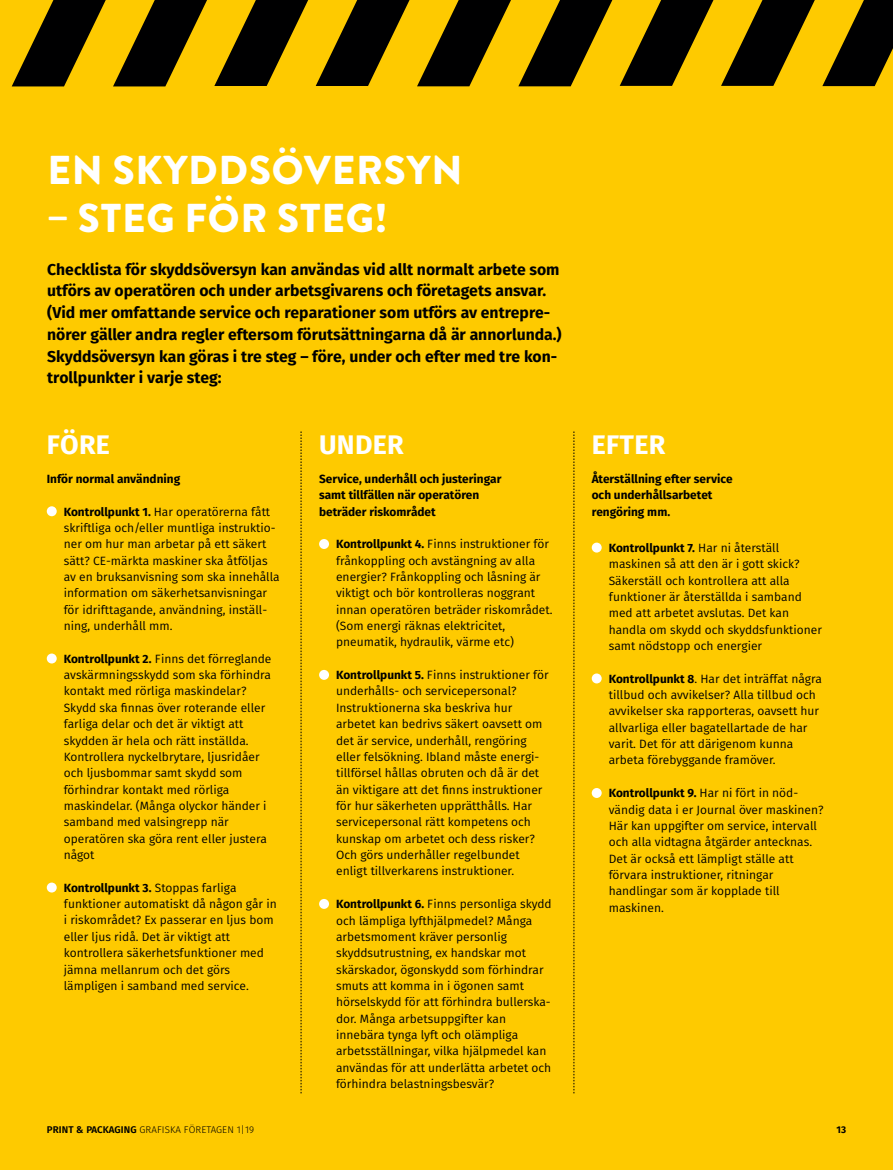
<style>
.page{position:relative;width:893px;height:1170px;background:#fff}
.page>*{position:absolute;margin:0;border:0;box-sizing:border-box;transform-origin:0 0}
.t1{font:900 40.2px "Brandon Grotesque";letter-spacing:.02em;color:#fff}
.t2{font:700 26.85px "Fira Sans";letter-spacing:.01em;color:#fff}
.t3{font:700 15.75px/21.8px "Fira Sans";color:#000001}
.t4{font:12px/16.4px "Fira Sans";color:#000001}
.t5{font:700 11.85px/16.4px "Fira Sans";color:#000001}
.t6{font:300 9.75px "Fira Sans";letter-spacing:.01em;color:#000001}
.t7{font:700 9.75px "Fira Sans";color:#000001}
.s1{font-weight:700;font-size:11.85px}
.s2{font-weight:400;font-size:12px}
.s3{font-weight:600}
</style>
<div class="page">
<div style="left:0;top:0;width:893px;height:1169px;background:#feca00"></div>
<div style="left:47px;top:506px;width:10px;height:10px;background:#fff;border-radius:50%"></div>
<div style="left:47px;top:653px;width:10px;height:10px;background:#fff;border-radius:50%"></div>
<div style="left:47px;top:882px;width:10px;height:10px;background:#fff;border-radius:50%"></div>
<div style="left:319px;top:539px;width:10px;height:10px;background:#fff;border-radius:50%"></div>
<div style="left:319px;top:669px;width:10px;height:10px;background:#fff;border-radius:50%"></div>
<div style="left:319px;top:898px;width:10px;height:10px;background:#fff;border-radius:50%"></div>
<div style="left:592px;top:542px;width:10px;height:10px;background:#fff;border-radius:50%"></div>
<div style="left:592px;top:673px;width:10px;height:10px;background:#fff;border-radius:50%"></div>
<div style="left:592px;top:788px;width:10px;height:9px;background:#fff;border-radius:50%"></div>
<svg style="left:301px;top:431px;width:1px;height:662px"></svg>
<svg style="left:574px;top:431px;width:1px;height:662px"></svg>
<svg style="left:822px;top:0;width:71px;height:86px"></svg>
<svg style="left:721px;top:0;width:94px;height:86px"></svg>
<svg style="left:620px;top:0;width:93px;height:86px"></svg>
<svg style="left:518px;top:0;width:94px;height:86px"></svg>
<svg style="left:417px;top:0;width:94px;height:86px"></svg>
<svg style="left:316px;top:0;width:93px;height:86px"></svg>
<svg style="left:214px;top:0;width:94px;height:86px"></svg>
<svg style="left:113px;top:0;width:94px;height:86px"></svg>
<svg style="left:12px;top:0;width:94px;height:86px"></svg>
<h1 class="t1" style="left:47px;top:141px;width:417px">EN SKYDDSÖVERSYN</h1>
<h1 class="t1" style="left:47px;top:190px;width:342px">– STEG FÖR STEG!</h1>
<p class="t3" style="left:47px;top:258px;width:516px">Checklista för skyddsöversyn kan användas vid allt normalt arbete som utförs av operatören och under arbetsgivarens och företagets ansvar. (Vid mer omfattande service och reparationer som utförs av entrepre&shy;nörer gäller andra regler eftersom förutsättningarna då är annorlunda.)<br>Skyddsöversyn kan göras i tre steg – före, under och efter med tre kon&shy;trollpunkter i varje steg:</p>
<h2 class="t2" style="left:47px;top:425px;width:65px">FÖRE</h2>
<p class="t5" style="left:47px;top:470px;width:135px">Inför normal användning</p>
<p class="t4" style="left:64px;top:503px;width:217px"><span class="s1">Kontrollpunkt 1.</span> Har operatörerna fått skriftliga och/eller muntliga instruktio&shy;ner om hur man arbetar på ett säkert sätt? CE-märkta maskiner ska åtföljas av en bruksanvisning som ska innehålla information om säkerhetsanvisningar för idrifttagande, användning, inställ&shy;ning, underhåll mm.</p>
<p class="t4" style="left:64px;top:650px;width:209px"><span class="s1">Kontrollpunkt 2.</span> Finns det förreglande avskärmningsskydd som ska förhindra kontakt med rörliga maskindelar?<br>Skydd ska finnas över roterande eller farliga delar och det är viktigt att skydden är hela och rätt inställda.<br>Kontrollera nyckelbrytare, ljusridåer och ljusbommar samt skydd som förhindrar kontakt med rörliga maskindelar. (Många olyckor händer i samband med valsingrepp när operatören ska göra rent eller justera något</p>
<p class="t5" style="left:64px;top:879px;width:174px">Kontrollpunkt 3. <span class="s2">Stoppas farliga</span></p>
<p class="t4" style="left:64px;top:895px;width:215px">funktioner automatiskt då någon går in i riskområdet? Ex passerar en ljus bom eller ljus ridå. Det är viktigt att kontrollera säkerhetsfunktioner med jämna mellanrum och det görs lämpligen i samband med service.</p>
<h2 class="t2" style="left:319px;top:425px;width:86px">UNDER</h2>
<p class="t5" style="left:319px;top:470px;width:184px">Service, underhåll och justeringar samt tillfällen när operatören beträder riskområdet</p>
<p class="t4" style="left:336px;top:536px;width:218px"><span class="s1">Kontrollpunkt 4.</span> Finns instruktioner för frånkoppling och avstängning av alla energier? Frånkoppling och låsning är viktigt och bör kontrolleras noggrant innan operatören beträder riskområdet. (Som energi räknas elektricitet, pneumatik, hydraulik, värme etc)</p>
<p class="t4" style="left:336px;top:666px;width:214px"><span class="s1">Kontrollpunkt 5.</span> Finns instruktioner för underhålls- och servicepersonal?<br>Instruktionerna ska beskriva hur arbetet kan bedrivs säkert oavsett om det är service, underhåll, rengöring eller felsökning. Ibland måste energi&shy;tillförsel hållas obruten och då är det än viktigare att det finns instruktioner för hur säkerheten upprätthålls. Har servicepersonal rätt kompetens och kunskap om arbetet och dess risker?<br>Och görs underhåller regelbundet enligt tillverkarens instruktioner.</p>
<p class="t4" style="left:336px;top:895px;width:217px"><span class="s1">Kontrollpunkt 6.</span> Finns personliga skydd och lämpliga lyfthjälpmedel? Många arbetsmoment kräver personlig skyddsutrustning, ex handskar mot skärskador, ögonskydd som förhindrar smuts att komma in i ögonen samt hörselskydd för att förhindra bullerska&shy;dor. Många arbetsuppgifter kan innebära tynga lyft och olämpliga arbetsställningar, vilka hjälpmedel kan användas för att underlätta arbetet och förhindra belastningsbesvär?</p>
<h2 class="t2" style="left:592px;top:425px;width:75px">EFTER</h2>
<p class="t5" style="left:592px;top:470px;width:142px">Återställning efter service och underhållsarbetet rengöring mm.</p>
<p class="t5" style="left:609px;top:539px;width:172px">Kontrollpunkt 7. <span class="s2">Har ni återställ</span></p>
<p class="t4" style="left:609px;top:555px;width:215px">maskinen så att den är i gott skick?<br>Säkerställ och kontrollera att alla funktioner är återställda i samband med att arbetet avslutas. Det kan handla om skydd och skyddsfunktioner samt nödstopp och energier</p>
<p class="t4" style="left:609px;top:670px;width:215px"><span class="s1">Kontrollpunkt 8</span>. Har det inträffat några tillbud och avvikelser? Alla tillbud och avvikelser ska rapporteras, oavsett hur allvarliga eller bagatellartade de har varit. Det för att därigenom kunna arbeta förebyggande framöver.</p>
<p class="t5" style="left:609px;top:784px;width:191px">Kontrollpunkt 9. <span class="s2">Har ni fört in nöd-</span></p>
<p class="t4" style="left:609px;top:801px;width:216px">vändig data i er Journal över maskinen?<br>Här kan uppgifter om service, intervall och alla vidtagna åtgärder antecknas.<br>Det är också ett lämpligt ställe att förvara instruktioner, ritningar handlingar som är kopplade till maskinen.</p>
<p class="t6" style="left:47px;top:1122px;width:209px"><span class="s3">PRINT &amp; PACKAGING</span> GRAFISKA FÖRETAGEN 1|19</p>
<p class="t7" style="left:836px;top:1122px;width:11px">13</p>
</div>
